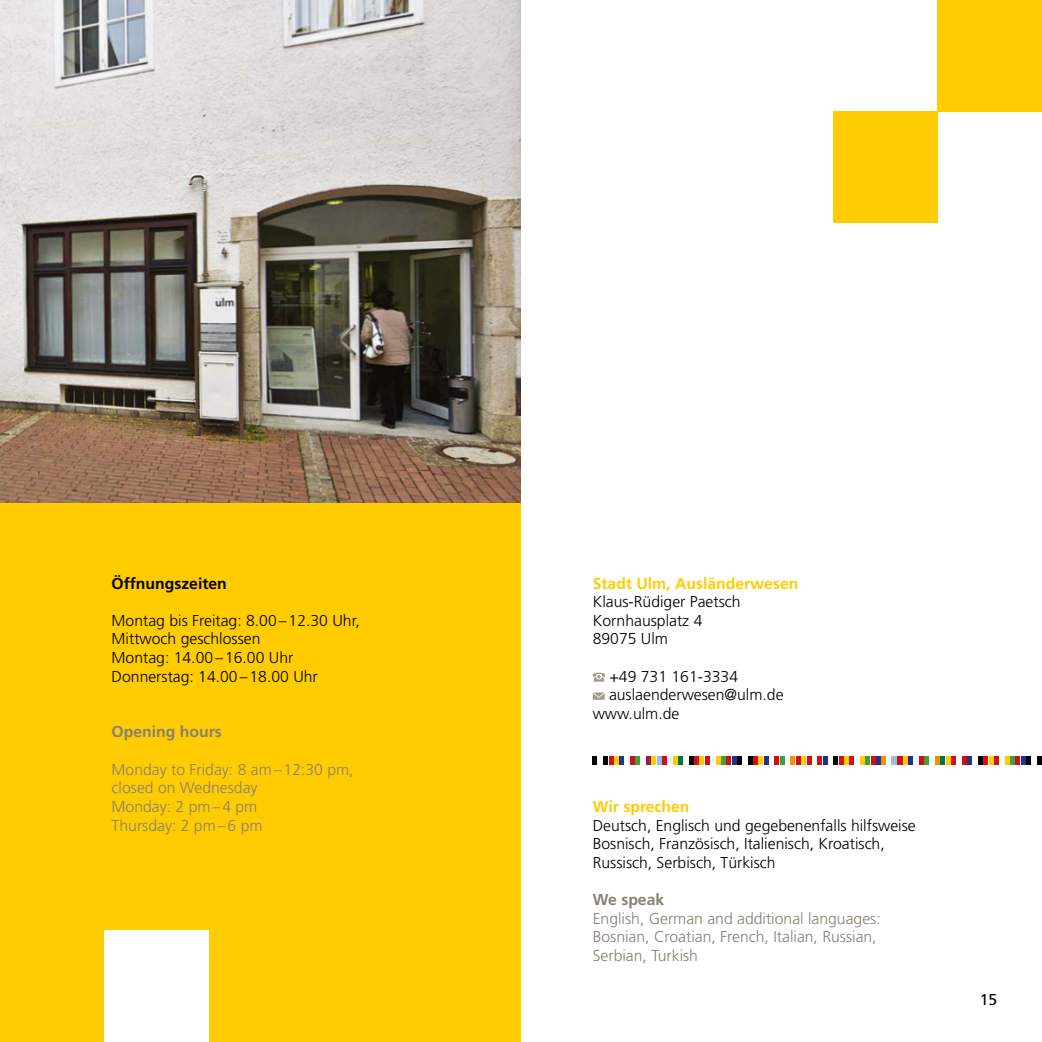
<style>
.page{position:relative;width:1042px;height:1042px;background:#fff}
.page>*{position:absolute;margin:0;border:0;box-sizing:border-box;transform-origin:0 0}
.t1{font:300 15.75px/18.6px "Frutiger";color:#000}
.t2{font:300 15.75px/18.6px "Frutiger";color:#868172}
.t3{font:700 15.75px "Frutiger";color:#fc0}
.t4{font:700 15.75px "Frutiger";color:#868172}
.t5{font:700 15.75px "Frutiger";color:#000}
.t6{font:15.75px "Frutiger";color:#000}
</style>
<div class="page">
<div style="left:0;top:502px;width:521px;height:540px;background:#fc0"></div>
<img style="left:0;top:0;width:521px;height:502px">
<div style="left:104px;top:930px;width:104px;height:112px;background:#fff"></div>
<div style="left:865px;top:756px;width:5px;height:8px;background:#40a134"></div>
<svg style="left:657px;top:756px;width:4px;height:8px"></svg>
<div style="left:801px;top:756px;width:5px;height:8px;background:#fc0"></div>
<svg style="left:978px;top:756px;width:4px;height:8px"></svg>
<div style="left:833px;top:756px;width:5px;height:8px;background:#000"></div>
<svg style="left:593px;top:756px;width:4px;height:8px"></svg>
<div style="left:726px;top:756px;width:5px;height:8px;background:#d40f14"></div>
<div style="left:1015px;top:756px;width:5px;height:8px;background:#d40f14"></div>
<svg style="left:871px;top:756px;width:4px;height:8px"></svg>
<div style="left:662px;top:756px;width:5px;height:8px;background:#d40f14"></div>
<svg style="left:946px;top:756px;width:9px;height:8px"></svg>
<svg style="left:630px;top:756px;width:4px;height:8px"></svg>
<svg style="left:919px;top:756px;width:4px;height:8px"></svg>
<div style="left:694px;top:756px;width:5px;height:8px;background:#d40f14"></div>
<div style="left:983px;top:756px;width:5px;height:8px;background:#d40f14"></div>
<div style="left:603px;top:756px;width:5px;height:8px;background:#000"></div>
<div style="left:892px;top:756px;width:5px;height:8px;background:#94bee5"></div>
<svg style="left:748px;top:756px;width:4px;height:8px"></svg>
<svg style="left:1037px;top:756px;width:4px;height:8px"></svg>
<div style="left:876px;top:756px;width:5px;height:8px;background:#25328a"></div>
<svg style="left:807px;top:756px;width:5px;height:8px"></svg>
<div style="left:635px;top:756px;width:5px;height:8px;background:#40a134"></div>
<div style="left:924px;top:756px;width:5px;height:8px;background:#40a134"></div>
<svg style="left:775px;top:756px;width:9px;height:8px"></svg>
<svg style="left:839px;top:756px;width:9px;height:8px"></svg>
<div style="left:897px;top:756px;width:5px;height:8px;background:#d40f14"></div>
<div style="left:753px;top:756px;width:5px;height:8px;background:#d40f14"></div>
<svg style="left:732px;top:756px;width:9px;height:8px"></svg>
<svg style="left:1021px;top:756px;width:9px;height:8px"></svg>
<svg style="left:882px;top:756px;width:4px;height:8px"></svg>
<svg style="left:673px;top:756px;width:4px;height:8px"></svg>
<svg style="left:962px;top:756px;width:4px;height:8px"></svg>
<div style="left:817px;top:756px;width:5px;height:8px;background:#d40f14"></div>
<svg style="left:700px;top:756px;width:9px;height:8px"></svg>
<svg style="left:989px;top:756px;width:9px;height:8px"></svg>
<div style="left:849px;top:756px;width:5px;height:8px;background:#d40f14"></div>
<svg style="left:609px;top:756px;width:9px;height:8px"></svg>
<svg style="left:903px;top:756px;width:4px;height:8px"></svg>
<div style="left:758px;top:756px;width:5px;height:8px;background:#fc0"></div>
<div style="left:678px;top:756px;width:5px;height:8px;background:#007738"></div>
<div style="left:967px;top:756px;width:5px;height:8px;background:#25328a"></div>
<div style="left:646px;top:756px;width:5px;height:8px;background:#8c2347"></div>
<svg style="left:935px;top:756px;width:4px;height:8px"></svg>
<div style="left:619px;top:756px;width:5px;height:8px;background:#25328a"></div>
<div style="left:908px;top:756px;width:5px;height:8px;background:#25328a"></div>
<svg style="left:764px;top:756px;width:4px;height:8px"></svg>
<svg style="left:689px;top:756px;width:4px;height:8px"></svg>
<svg style="left:823px;top:756px;width:5px;height:8px"></svg>
<div style="left:651px;top:756px;width:5px;height:8px;background:#fc0"></div>
<div style="left:940px;top:756px;width:5px;height:8px;background:#007738"></div>
<svg style="left:791px;top:756px;width:9px;height:8px"></svg>
<svg style="left:716px;top:756px;width:9px;height:8px"></svg>
<svg style="left:1005px;top:756px;width:9px;height:8px"></svg>
<div style="left:860px;top:756px;width:5px;height:8px;background:#fc0"></div>
<div style="left:938px;top:0;width:104px;height:112px;background:#fc0"></div>
<div style="left:833px;top:112px;width:105px;height:111px;background:#fc0"></div>
<svg style="left:592px;top:673px;width:13px;height:8px"></svg>
<svg style="left:593px;top:692px;width:11px;height:8px"></svg>
<p class="t5" style="left:112px;top:574px;width:117px">Öffnungszeiten</p>
<p class="t1" style="left:112px;top:611px;width:250px">Montag bis Freitag: 8.00–12.30 Uhr,<br>Mittwoch geschlossen<br>Montag: 14.00–16.00 Uhr<br>Donnerstag: 14.00–18.00 Uhr</p>
<p class="t4" style="left:112px;top:723px;width:112px">Opening hours</p>
<p class="t2" style="left:112px;top:760px;width:243px">Monday to Friday: 8 am–12:30 pm, closed on Wednesday<br>Monday: 2 pm–4 pm<br>Thursday: 2 pm–6 pm</p>
<p class="t3" style="left:593px;top:574px;width:207px">Stadt Ulm, Ausländerwesen</p>
<p class="t1" style="left:593px;top:593px;width:149px">Klaus-Rüdiger Paetsch<br>Kornhausplatz 4<br>89075 Ulm</p>
<p class="t1" style="left:609px;top:667px;width:130px">+49 731 161-3334</p>
<p class="t1" style="left:609px;top:686px;width:176px">auslaenderwesen@ulm.de</p>
<p class="t1" style="left:593px;top:704px;width:88px">www.ulm.de</p>
<p class="t3" style="left:593px;top:797px;width:98px">Wir sprechen</p>
<p class="t1" style="left:593px;top:816px;width:324px">Deutsch, Englisch und gegebenenfalls hilfsweise<br>Bosnisch, Französisch, Italienisch, Kroatisch,<br>Russisch, Serbisch, Türkisch</p>
<p class="t4" style="left:593px;top:890px;width:73px">We speak</p>
<p class="t2" style="left:593px;top:909px;width:289px">English, German and additional languages:<br>Bosnian, Croatian, French, Italian, Russian,<br>Serbian, Turkish</p>
<p class="t6" style="left:980px;top:990px;width:19px">15</p>
</div>
